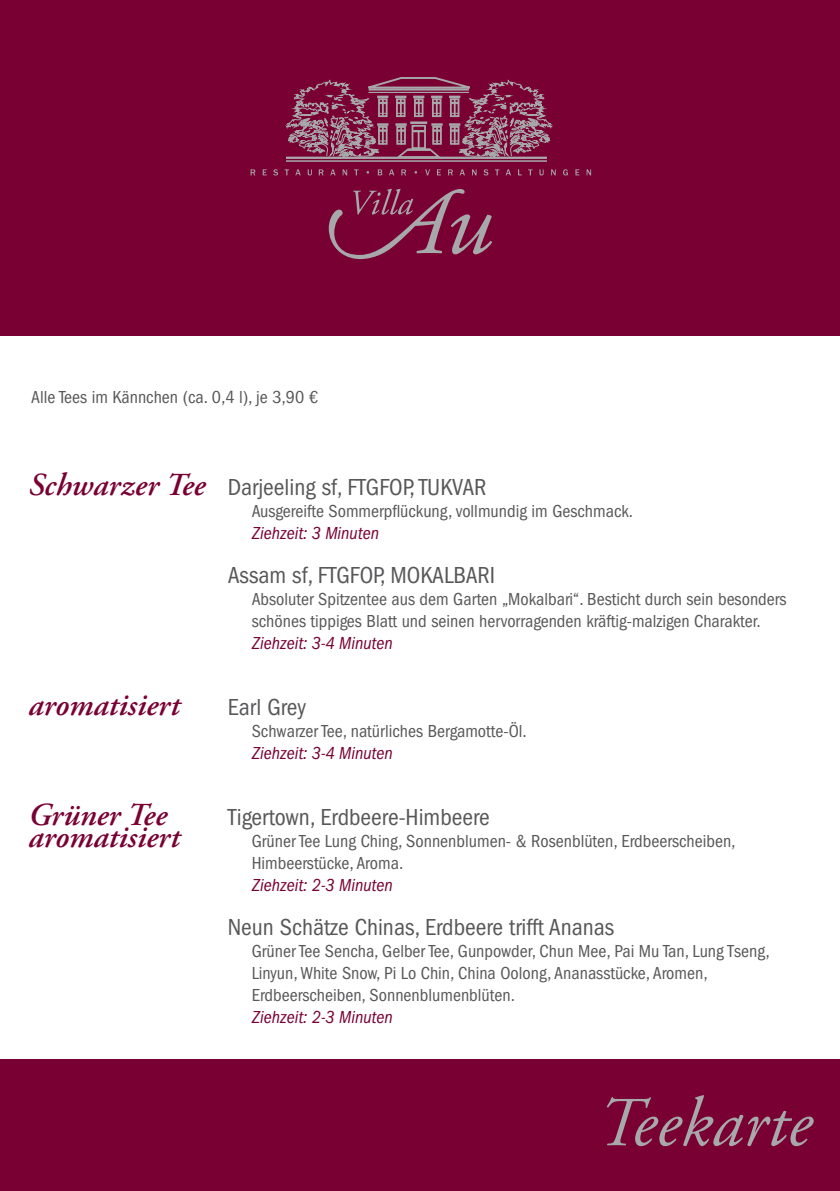
<style>
.page{position:relative;width:840px;height:1191px;background:#fff}
.page>*{position:absolute;margin:0;border:0;box-sizing:border-box;transform-origin:0 0}
.t1{font:italic 70px "Adobe Garamond Pro";color:#a7a8aa}
.t2{font:italic 600 32px "Adobe Garamond Pro";color:#790033}
.t3{font:condensed 24px "Franklin Gothic";color:#58585a}
.t4{font:condensed 18px/22px "Franklin Gothic";color:#58585a}
.t5{font:italic condensed 18px "Franklin Gothic";color:#790033}
</style>
<div class="page">
<div style="left:0;top:0;width:839px;height:1191px;background:#790033"></div>
<div style="left:0;top:336px;width:839px;height:723px;background:#fff"></div>
<svg style="left:328px;top:189px;width:163px;height:70px"></svg>
<svg style="left:250px;top:169px;width:5px;height:6px"></svg>
<svg style="left:262px;top:169px;width:4px;height:6px"></svg>
<svg style="left:273px;top:77px;width:317px;height:99px"></svg>
<p class="t4" style="left:31px;top:386px;width:288px">Alle Tees im Kännchen (ca. 0,4 l), je 3,90 €</p>
<h2 class="t2" style="left:28px;top:466px;width:178px">Schwarzer Tee</h2>
<h2 class="t2" style="left:28px;top:686px;width:153px">aromatisiert</h2>
<h2 class="t2" style="left:28px;top:796px;width:140px">Grüner Tee</h2>
<h2 class="t2" style="left:28px;top:818px;width:153px">aromatisiert</h2>
<h3 class="t3" style="left:227px;top:474px;width:260px">Darjeeling sf, FTGFOP, TUKVAR</h3>
<p class="t4" style="left:251px;top:500px;width:382px">Ausgereifte Sommerpflückung, vollmundig im Geschmack.</p>
<p class="t5" style="left:251px;top:523px;width:129px">Ziehzeit: 3 Minuten</p>
<h3 class="t3" style="left:227px;top:562px;width:269px">Assam sf, FTGFOP, MOKALBARI</h3>
<p class="t4" style="left:251px;top:588px;width:536px">Absoluter Spitzentee aus dem Garten „Mokalbari“. Besticht durch sein besonders schönes tippiges Blatt und seinen hervorragenden kräftig-malzigen Charakter.</p>
<p class="t5" style="left:251px;top:633px;width:142px">Ziehzeit: 3-4 Minuten</p>
<h3 class="t3" style="left:227px;top:694px;width:80px">Earl Grey</h3>
<p class="t4" style="left:251px;top:720px;width:276px">Schwarzer Tee, natürliches Bergamotte-Öl.</p>
<p class="t5" style="left:251px;top:743px;width:142px">Ziehzeit: 3-4 Minuten</p>
<h3 class="t3" style="left:227px;top:804px;width:263px">Tigertown, Erdbeere-Himbeere</h3>
<p class="t4" style="left:251px;top:830px;width:485px">Grüner Tee Lung Ching, Sonnenblumen- &amp; Rosenblüten, Erdbeerscheiben,<br>Himbeerstücke, Aroma.</p>
<p class="t5" style="left:251px;top:875px;width:142px">Ziehzeit: 2-3 Minuten</p>
<h3 class="t3" style="left:227px;top:914px;width:388px">Neun Schätze Chinas, Erdbeere trifft Ananas</h3>
<p class="t4" style="left:251px;top:940px;width:519px">Grüner Tee Sencha, Gelber Tee, Gunpowder, Chun Mee, Pai Mu Tan, Lung Tseng,<br>Linyun, White Snow, Pi Lo Chin, China Oolong, Ananasstücke, Aromen,<br>Erdbeerscheiben, Sonnenblumenblüten.</p>
<p class="t5" style="left:251px;top:1007px;width:142px">Ziehzeit: 2-3 Minuten</p>
<h1 class="t1" style="left:596px;top:1081px;width:216px">Teekarte</h1>
</div>
